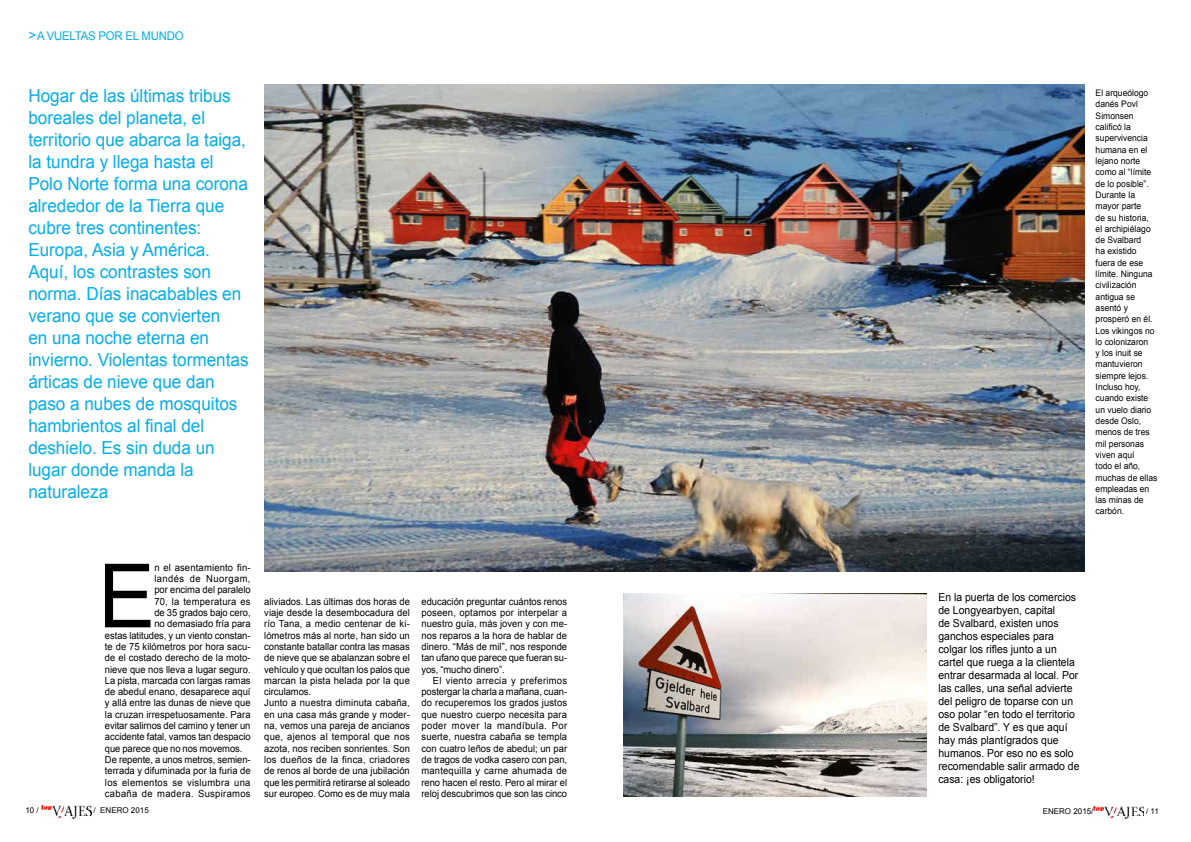
<style>
.page{position:relative;width:1191px;height:842px;background:#fff}
.page>*{position:absolute;margin:0;border:0;box-sizing:border-box;transform-origin:0 0}
.t1{font:88.7px "Arial";color:#000;scale:.96 1}
.t2{font:18px/22px "Arial";color:#00aeef;scale:.95 1}
.t3{font:12px "Arial";letter-spacing:-.02em;color:#00aeef;scale:.95 1}
.t4{font:11px/13px "Arial";color:#000;scale:.95 1}
.t5{font:9.8px/11.3px "Arial";color:#000;text-align:justify;scale:.96 1}
.t6{font:9.8px "Arial";letter-spacing:.03em;color:#000;scale:.96 1}
.t7{font:9.8px "Arial";letter-spacing:.02em;color:#000;scale:.96 1}
.t8{font:9.8px "Arial";letter-spacing:.025em;color:#000;scale:.96 1}
.t9{font:9.8px "Arial";letter-spacing:.045em;color:#000;scale:.96 1}
.t10{font:9px/11.3px "Arial";color:#000;scale:.95 1}
.t11{font:8px "Arial";color:#000}
.s1{font-size:14px}
</style>
<div class="page">
<img style="left:264px;top:85px;width:820px;height:486px">
<img style="left:624px;top:593px;width:302px;height:204px">
<img style="left:41px;top:806px;width:50px;height:12px">
<img style="left:1093px;top:806px;width:50px;height:13px">
<p class="t3" style="left:28px;top:28px;width:165px"><span class="s1">&gt;</span> a vueltas por el mundo</p>
<p class="t2" style="left:28px;top:85px;width:233px">Hogar de las últimas tribus boreales del planeta, el territorio que abarca la taiga, la tundra y llega hasta el<br>Polo Norte forma una corona alrededor de la Tierra que cubre tres continentes:<br>Europa, Asia y América.<br>Aquí, los contrastes son norma. Días inacabables en verano que se convierten<br>en una noche eterna en invierno. Violentas tormentas árticas de nieve que dan paso a nubes de mosquitos hambrientos al final del deshielo. Es sin duda un lugar donde manda la naturaleza</p>
<h1 class="t1" style="left:98px;top:538px;width:49px">E</h1>
<p class="t7" style="left:154px;top:561px;width:102px">n el asentamiento fin-</p>
<p class="t9" style="left:154px;top:572px;width:102px">landés de Nuorgam,</p>
<p class="t5" style="left:154px;top:584px;width:102px">por encima del paralelo</p>
<p class="t8" style="left:154px;top:595px;width:102px">70, la temperatura es</p>
<p class="t5" style="left:154px;top:607px;width:102px">de 35 grados bajo cero,</p>
<p class="t5" style="left:154px;top:618px;width:102px">no demasiado fría para</p>
<p class="t5" style="left:105px;top:630px;width:153px">estas latitudes, y un viento constan-</p>
<p class="t5" style="left:105px;top:641px;width:153px">te de 75 kilómetros por hora sacu-</p>
<p class="t5" style="left:105px;top:652px;width:153px">de el costado derecho de la moto-</p>
<p class="t5" style="left:105px;top:663px;width:153px">nieve que nos lleva a lugar seguro.</p>
<p class="t5" style="left:105px;top:675px;width:153px">La pista, marcada con largas ramas</p>
<p class="t5" style="left:105px;top:686px;width:153px">de abedul enano, desaparece aquí</p>
<p class="t5" style="left:105px;top:697px;width:153px">y allá entre las dunas de nieve que</p>
<p class="t5" style="left:105px;top:709px;width:153px">la cruzan irrespetuosamente. Para</p>
<p class="t5" style="left:105px;top:720px;width:153px">evitar salirnos del camino y tener un</p>
<p class="t5" style="left:105px;top:731px;width:153px">accidente fatal, vamos tan despacio</p>
<p class="t5" style="left:105px;top:743px;width:145px">que parece que no nos movemos.</p>
<p class="t5" style="left:105px;top:754px;width:153px">De repente, a unos metros, semien-</p>
<p class="t5" style="left:105px;top:765px;width:153px">terrada y difuminada por la furia de</p>
<p class="t6" style="left:105px;top:776px;width:153px">los elementos se vislumbra una</p>
<p class="t6" style="left:105px;top:787px;width:153px">cabaña de madera. Suspiramos</p>
<p class="t5" style="left:264px;top:596px;width:153px;text-align:left">aliviados. Las últimas dos horas de viaje desde la desembocadura del río Tana, a medio centenar de ki&shy;lómetros más al norte, han sido un constante batallar contra las masas de nieve que se abalanzan sobre el vehículo y que ocultan los palos que marcan la pista helada por la que circulamos.<br>Junto a nuestra diminuta cabaña, en una casa más grande y moder&shy;na, vemos una pareja de ancianos que, ajenos al temporal que nos azota, nos reciben sonrientes. Son los dueños de la finca, criadores de renos al borde de una jubilación que les permitirá retirarse al soleado sur europeo. Como es de muy mala</p>
<p class="t5" style="left:421px;top:596px;width:153px">educación preguntar cuántos renos poseen, optamos por interpelar a nuestro guía, más joven y con me&shy;nos reparos a la hora de hablar de dinero. “Más de mil”, nos responde tan ufano que parece que fueran su&shy;yos, “mucho dinero”.</p>
<p class="t5" style="left:421px;top:675px;width:153px;text-indent:11px">El viento arrecia y preferimos postergar la charla a mañana, cuan&shy;do recuperemos los grados justos que nuestro cuerpo necesita para poder mover la mandíbula. Por suerte, nuestra cabaña se templa con cuatro leños de abedul; un par de tragos de vodka casero con pan, mantequilla y carne ahumada de reno hacen el resto. Pero al mirar el reloj descubrimos que son las cinco</p>
<p class="t10" style="left:1095px;top:87px;width:67px">El arqueólogo danés Povl<br>Simonsen calificó la supervivencia humana en el lejano norte como al “límite de lo posible”.<br>Durante la mayor parte<br>de su historia, el archipiélago de Svalbard<br>ha existido fuera de ese límite. Ninguna civilización antigua se asentó y prosperó en él.<br>Los vikingos no lo colonizaron<br>y los inuit se mantuvieron siempre lejos.<br>Incluso hoy, cuando existe un vuelo diario desde Oslo, menos de tres mil personas viven aquí<br>todo el año, muchas de ellas empleadas en las minas de carbón.</p>
<p class="t4" style="left:938px;top:591px;width:150px">En la puerta de los comercios de Longyearbyen, capital<br>de Svalbard, existen unos ganchos especiales para colgar los rifles junto a un cartel que ruega a la clientela entrar desarmada al local. Por las calles, una señal advierte del peligro de toparse con un oso polar “en todo el territorio de Svalbard”. Y es que aquí hay más plantígrados que humanos. Por eso no es solo recomendable salir armado de casa: ¡es obligatorio!</p>
<p class="t11" style="left:25px;top:805px;width:15px">10 /</p>
<p class="t11" style="left:94px;top:805px;width:57px">/ enero 2015</p>
<p class="t11" style="left:1042px;top:806px;width:52px">enero 2015/</p>
<p class="t11" style="left:1146px;top:806px;width:14px">/ 11</p>
</div>
